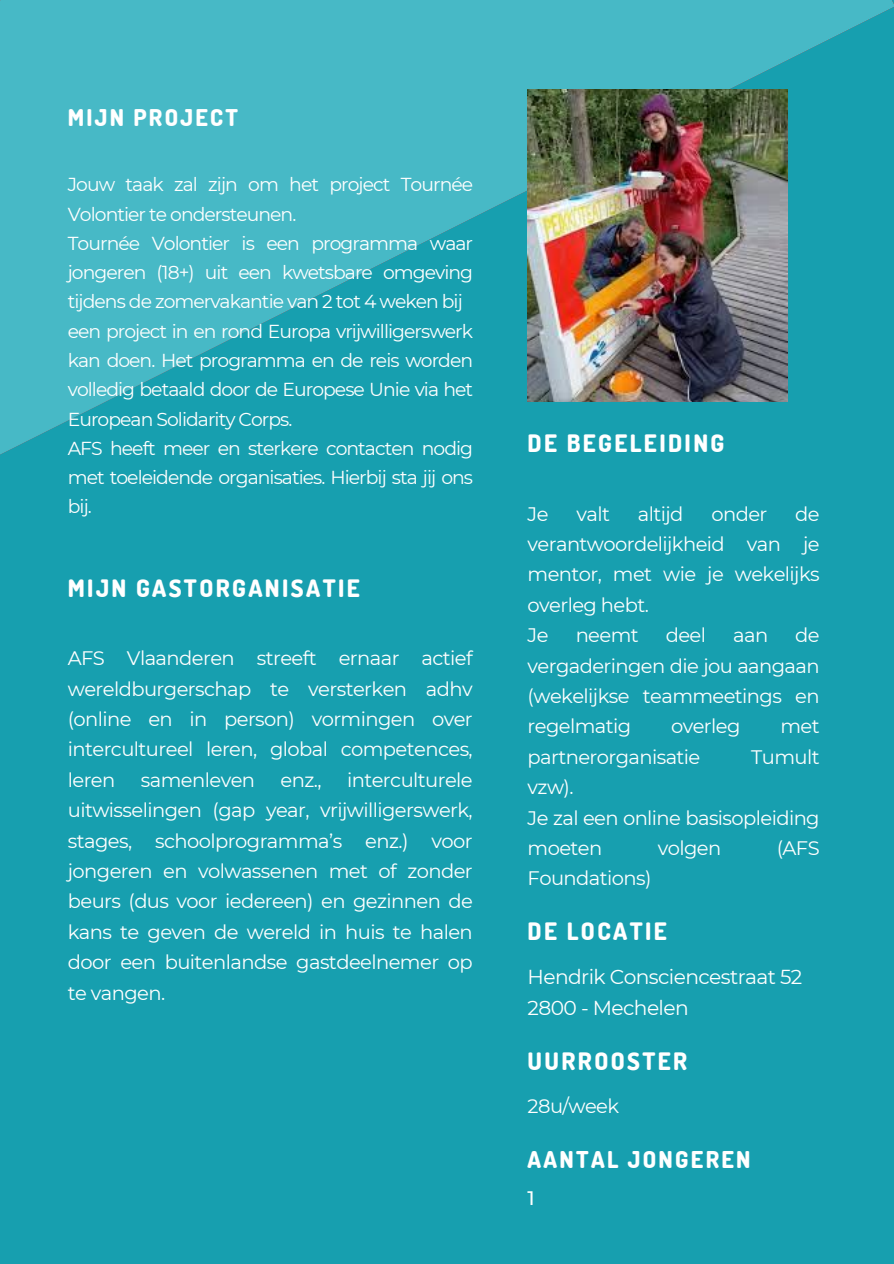
<style>
.page{position:relative;width:894px;height:1264px;background:#fff}
.page>*{position:absolute;margin:0;border:0;box-sizing:border-box;transform-origin:0 0}
.t1{font:800 24px "Dosis";letter-spacing:.1em;color:#fff}
.t2{font:800 23.1px "Dosis";letter-spacing:.1em;color:#fff}
.t3{font:20.25px "Montserrat";letter-spacing:-.03em;color:#fff}
.t4{font:19.5px/30.3px "Montserrat";letter-spacing:-.03em;color:#fff;text-align:justify}
.t5{font:500 19.5px "Montserrat";color:#fff}
.t6{font:18.75px/29.2px "Montserrat";letter-spacing:-.05em;color:#fff}
</style>
<div class="page">
<div style="left:0;top:0;width:893px;height:1263px;background:#179faf"></div>
<svg style="left:0;top:0;width:893px;height:454px;fill:#47b9c6"></svg>
<img style="left:527px;top:89px;width:260px;height:312px">
<p class="t2" style="left:68px;top:102px;width:172px">MIJN PROJECT</p>
<p class="t6" style="left:68px;top:170px;width:407px">Jouw taak zal zijn om het project Tournée Volontier te ondersteunen.<br>Tournée Volontier is een programma waar jongeren (18+) uit een kwetsbare omgeving tijdens de zomervakantie van 2 tot 4 weken bij een project in en rond Europa vrijwilligerswerk kan doen. Het programma en de reis worden volledig betaald door de Europese Unie via het European Solidarity Corps.<br>AFS heeft meer en sterkere contacten nodig met toeleidende organisaties. Hierbij sta jij ons bij.</p>
<p class="t1" style="left:68px;top:572px;width:293px">MIJN GASTORGANISATIE</p>
<p class="t4" style="left:68px;top:643px;width:406px">AFS Vlaanderen streeft ernaar actief wereldburgerschap te versterken adhv (online en in person) vormingen over intercultureel leren, global competences, leren</p>
<p class="t4" style="left:68px;top:764px;width:406px;text-indent:279px">interculturele uitwisselingen (gap year, vrijwilligerswerk, stages, schoolprogramma’s enz.) voor jongeren en volwassenen met of zonder beurs (dus voor iedereen) en gezinnen de kans te geven de wereld in huis te halen door een buitenlandse gastdeelnemer op te vangen.</p>
<p class="t4" style="left:141px;top:764px;width:116px">samenleven</p>
<p class="t4" style="left:280px;top:764px;width:42px">enz.,</p>
<p class="t1" style="left:527px;top:427px;width:198px">DE BEGELEIDING</p>
<p class="t4" style="left:527px;top:498px;width:22px">Je</p>
<p class="t4" style="left:576px;top:498px;width:35px">valt</p>
<p class="t4" style="left:637px;top:498px;width:47px">altijd</p>
<p class="t4" style="left:711px;top:498px;width:57px">onder</p>
<p class="t4" style="left:527px;top:498px;width:293px;text-align:left;text-indent:267px">de verantwoordelijkheid van je mentor, met wie je wekelijks overleg hebt.<br>Je</p>
<p class="t4" style="left:527px;top:620px;width:293px;text-indent:267px">de vergaderingen die jou aangaan (wekelijkse teammeetings en regelmatig</p>
<p class="t4" style="left:575px;top:620px;width:65px">neemt</p>
<p class="t4" style="left:665px;top:620px;width:42px">deel</p>
<p class="t4" style="left:733px;top:620px;width:37px">aan</p>
<p class="t4" style="left:671px;top:711px;width:71px">overleg</p>
<p class="t4" style="left:780px;top:711px;width:41px">met</p>
<p class="t4" style="left:527px;top:741px;width:174px">partnerorganisatie</p>
<p class="t4" style="left:751px;top:741px;width:70px">Tumult</p>
<p class="t4" style="left:527px;top:772px;width:293px;text-align:left">vzw).<br>Je zal een online basisopleiding moeten</p>
<p class="t4" style="left:657px;top:832px;width:65px">volgen</p>
<p class="t4" style="left:776px;top:832px;width:44px">(AFS</p>
<p class="t4" style="left:527px;top:863px;width:125px">Foundations)</p>
<p class="t1" style="left:527px;top:915px;width:141px">DE LOCATIE</p>
<h1 class="t3" style="left:527px;top:964px;width:276px">Hendrik Consciencestraat 52</h1>
<h2 class="t3" style="left:527px;top:995px;width:162px">2800 - Mechelen</h2>
<p class="t1" style="left:527px;top:1045px;width:161px">UURROOSTER</p>
<p class="t4" style="left:527px;top:1090px;width:93px">28u/week</p>
<h1 class="t2" style="left:527px;top:1144px;width:224px">AANTAL JONGEREN</h1>
<p class="t5" style="left:527px;top:1186px;width:9px">1</p>
</div>
